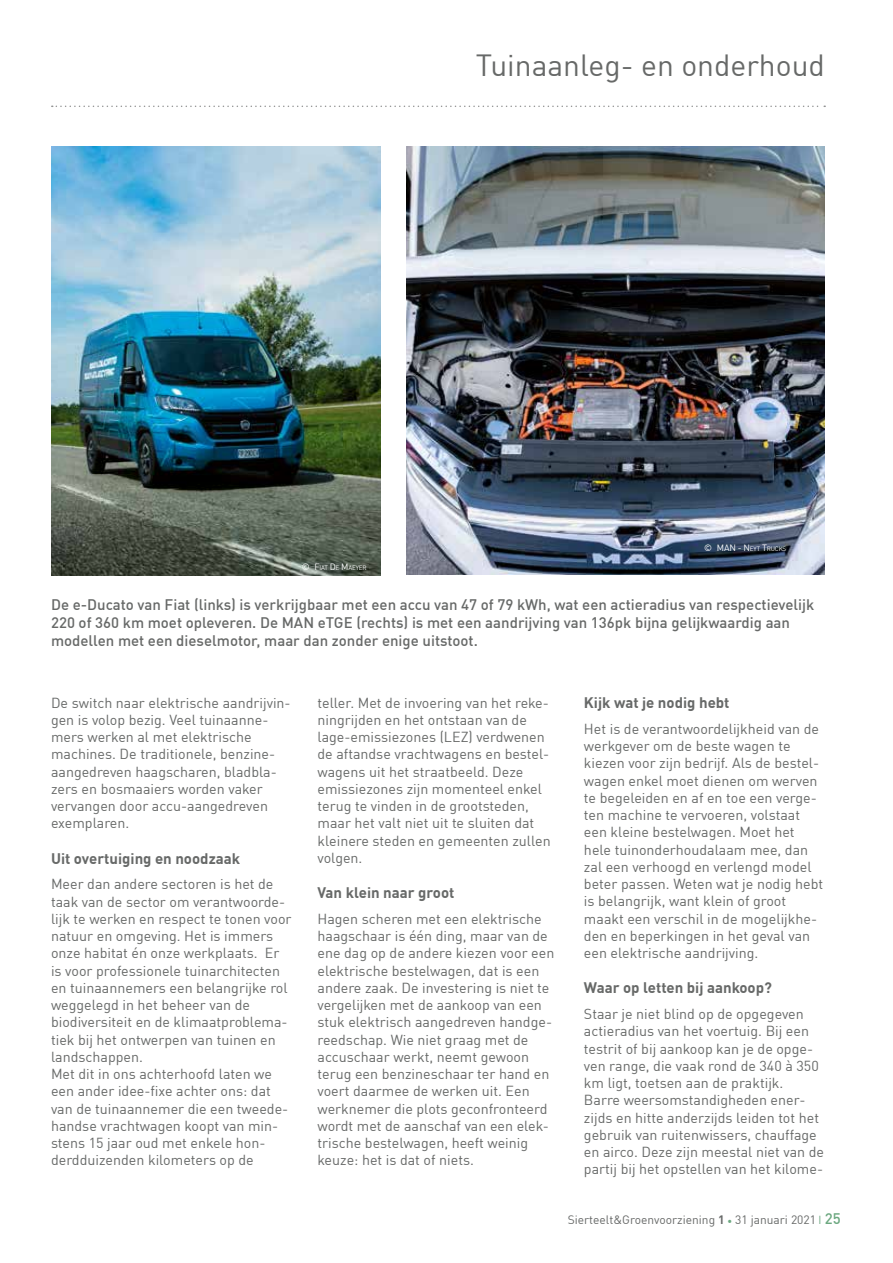
<style>
.page{position:relative;width:893px;height:1263px;background:#fff}
.page>*{position:absolute;margin:0;border:0;box-sizing:border-box;transform-origin:0 0}
.t1{font:30px "DIN Offc Pro";color:#676968}
.t2{font:500 15px/18px "DIN Offc Pro";color:#676968}
.t3{font:700 15px "DIN Offc Pro";color:#676968}
.t4{font:14.25px/17.2px "DIN Offc Pro";color:#676968}
.t5{font:12px "DIN Offc Pro";color:#676968}
.t6{font:9px "DIN Offc Pro";color:#fff}
.t7{font:6.3px "DIN Offc Pro";letter-spacing:-.03em;color:#fff}
.s1{font-size:9px}
.s2{font-weight:700}
.s3{font-family:"Minion Pro";color:#6ca880}
.s4{font-weight:500;font-size:15px;color:#6ca880}
</style>
<div class="page">
<svg style="left:52px;top:106px;width:773px;height:1px"></svg>
<img style="left:51px;top:147px;width:330px;height:429px">
<img style="left:406px;top:146px;width:419px;height:428px">
<h1 class="t1" style="left:476px;top:42px;width:351px">Tuinaanleg- en onderhoud</h1>
<p class="t6" style="left:704px;top:541px;width:20px">© MAN</p>
<p class="t7" style="left:738px;top:544px;width:50px"><span class="s1">- N</span> EYT <span class="s1">T</span>RUCKS</p>
<p class="t7" style="left:302px;top:562px;width:66px"><span class="s1">© F</span>IAT <span class="s1">D</span>E <span class="s1">M</span>AEYER</p>
<p class="t2" style="left:51px;top:594px;width:765px">De e-Ducato van Fiat (links) is verkrijgbaar met een accu van 47 of 79 kWh, wat een actieradius van respectievelijk<br>220 of 360 km moet opleveren. De MAN eTGE (rechts) is met een aandrijving van 136pk bijna gelijkwaardig aan modellen met een dieselmotor, maar dan zonder enige uitstoot.</p>
<p class="t4" style="left:51px;top:692px;width:241px">De switch naar elektrische aandrijvin&shy;gen is volop bezig. Veel tuinaanne&shy;mers werken al met elektrische machines. De traditionele, benzine&shy;aangedreven haagscharen, bladbla&shy;zers en bosmaaiers worden vaker vervangen door accu-aangedreven exemplaren.</p>
<p class="t3" style="left:51px;top:846px;width:191px">Uit overtuiging en noodzaak</p>
<p class="t4" style="left:51px;top:874px;width:242px">Meer dan andere sectoren is het de taak van de sector om verantwoorde&shy;lijk te werken en respect te tonen voor natuur en omgeving. Het is immers onze habitat én onze werkplaats. Er is voor professionele tuinarchitecten en tuinaannemers een belangrijke rol weggelegd in het beheer van de biodiversiteit en de klimaatproblema&shy;tiek bij het ontwerpen van tuinen en landschappen.<br>Met dit in ons achterhoofd laten we een ander idee-fixe achter ons: dat van de tuinaannemer die een tweede&shy;handse vrachtwagen koopt van min&shy;stens 15 jaar oud met enkele hon&shy;derdduizenden kilometers op de</p>
<p class="t4" style="left:317px;top:692px;width:235px">teller. Met de invoering van het reke&shy;ningrijden en het ontstaan van de lage-emissiezones (LEZ) verdwenen de aftandse vrachtwagens en bestel&shy;wagens uit het straatbeeld. Deze emissiezones zijn momenteel enkel terug te vinden in de grootsteden, maar het valt niet uit te sluiten dat kleinere steden en gemeenten zullen volgen.</p>
<p class="t3" style="left:317px;top:880px;width:138px">Van klein naar groot</p>
<p class="t4" style="left:317px;top:909px;width:238px">Hagen scheren met een elektrische haagschaar is één ding, maar van de ene dag op de andere kiezen voor een elektrische bestelwagen, dat is een andere zaak. De investering is niet te vergelijken met de aankoop van een stuk elektrisch aangedreven handge&shy;reedschap. Wie niet graag met de accuschaar werkt, neemt gewoon terug een benzineschaar ter hand en voert daarmee de werken uit. Een werknemer die plots geconfronteerd wordt met de aanschaf van een elek&shy;trische bestelwagen, heeft weinig keuze: het is dat of niets.</p>
<p class="t3" style="left:584px;top:690px;width:147px">Kijk wat je nodig hebt</p>
<p class="t4" style="left:584px;top:719px;width:241px">Het is de verantwoordelijkheid van de werkgever om de beste wagen te kiezen voor zijn bedrijf. Als de bestel&shy;wagen enkel moet dienen om werven te begeleiden en af en toe een verge&shy;ten machine te vervoeren, volstaat een kleine bestelwagen. Moet het hele tuinonderhoudalaam mee, dan zal een verhoogd en verlengd model beter passen. Weten wat je nodig hebt is belangrijk, want klein of groot maakt een verschil in de mogelijkhe&shy;den en beperkingen in het geval van een elektrische aandrijving.</p>
<p class="t3" style="left:584px;top:975px;width:189px">Waar op letten bij aankoop?</p>
<p class="t4" style="left:584px;top:1004px;width:242px">Staar je niet blind op de opgegeven actieradius van het voertuig. Bij een testrit of bij aankoop kan je de opge&shy;ven range, die vaak rond de 340 à 350 km ligt, toetsen aan de praktijk.<br>Barre weersomstandigheden ener&shy;zijds en hitte anderzijds leiden tot het gebruik van ruitenwissers, chauffage en airco. Deze zijn meestal niet van de partij bij het opstellen van het kilome-</p>
<p class="t5" style="left:568px;top:1210px;width:275px">Sierteelt&amp;Groenvoorziening <span class="s2">1</span> <span class="s3">•</span> 31 januari 2021 <span class="s4">25</span></p>
</div>
